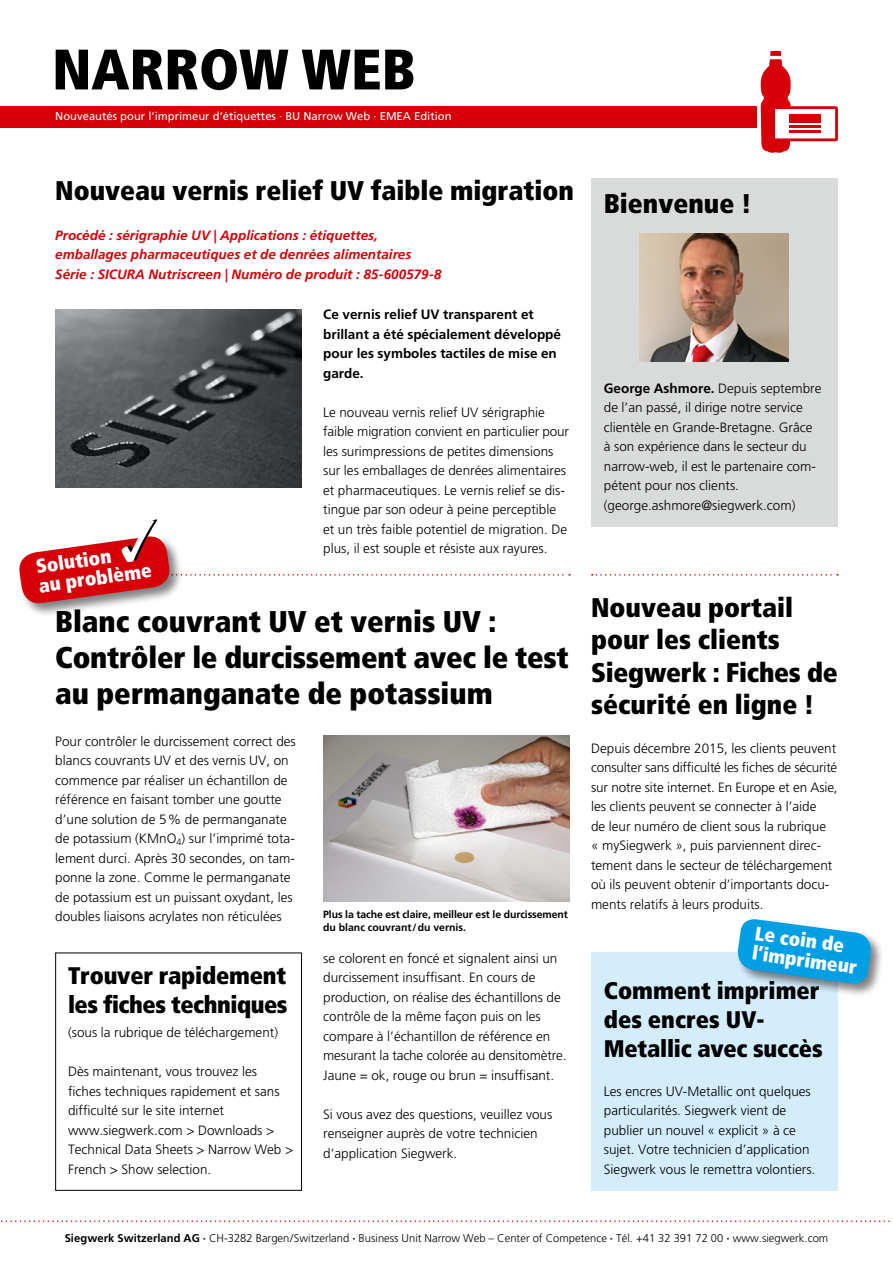
<style>
.page{position:relative;width:893px;height:1263px;background:#fff}
.page>*{position:absolute;margin:0;border:0;box-sizing:border-box;transform-origin:0 0}
.t1{font:900 condensed 57px "Frutiger";color:#000}
.t2{font:900 condensed 30px/36px "Frutiger";color:#000}
.t3{font:900 condensed 27px/32.4px "Frutiger";color:#000}
.t4{font:900 condensed 24px/28.8px "Frutiger";letter-spacing:-.01em;color:#000}
.t5{font:900 condensed 19.5px/19.5px "Frutiger";color:#fff}
.t6{font:300 13.5px/19.5px "Frutiger";color:#000}
.t7{font:italic 700 13.5px/19.5px "Frutiger";color:#d50008}
.t8{font:700 13.5px/19.5px "Frutiger";color:#000}
.t9{font:300 11.25px "Frutiger";color:#000}
.t10{font:11.25px "Frutiger";color:#fff}
.t11{font:700 10.5px/12.6px "Frutiger";letter-spacing:-.01em;color:#000}
.s1{font-weight:700}
</style>
<div class="page">
<div style="left:0;top:106px;width:757px;height:22px;background:#d50008"></div>
<svg style="left:1px;top:1220px;width:892px;height:2px"></svg>
<div style="left:772px;top:106px;width:66px;height:35px;border:3px solid #d50008"></div>
<div style="left:789px;top:114px;width:31px;height:8px;background:#d50008"></div>
<hr style="left:790px;top:125px;width:31px;height:3px;background:#d50008">
<hr style="left:790px;top:130px;width:31px;height:3px;background:#d50008">
<svg style="left:760px;top:51px;width:31px;height:102px"></svg>
<div style="left:55px;top:952px;width:247px;height:239px;border:1px solid #000"></div>
<img style="left:323px;top:736px;width:247px;height:165px">
<img style="left:55px;top:309px;width:247px;height:179px">
<div style="left:591px;top:179px;width:247px;height:348px;background:#d9dada"></div>
<img style="left:640px;top:234px;width:149px;height:127px">
<div style="left:591px;top:952px;width:247px;height:239px;background:#d4edfc"></div>
<svg style="left:592px;top:574px;width:246px;height:2px"></svg>
<div style="left:736px;top:917px;width:148px;height:80px;background:#000;opacity:.5"></div>
<svg style="left:736px;top:917px;width:137px;height:68px"></svg>
<div style="left:18px;top:535px;width:165px;height:82px;background:#000;opacity:.5"></div>
<svg style="left:18px;top:535px;width:552px;height:70px"></svg>
<h1 class="t1" style="left:52px;top:35px;width:365px">NARROW WEB</h1>
<p class="t10" style="left:55px;top:110px;width:398px">Nouveautés pour l‘imprimeur d’étiquettes · BU Narrow Web · EMEA Edition</p>
<h3 class="t3" style="left:55px;top:174px;width:520px">Nouveau vernis relief UV faible migration</h3>
<p class="t7" style="left:55px;top:225px;width:388px">Procédé : sérigraphie UV | Applications : étiquettes, emballages pharmaceutiques et de denrées alimentaires<br>Série : SICURA Nutriscreen | Numéro de produit : 85-600579-8</p>
<h3 class="t5" style="left:35px;top:557px;width:115px;rotate:-8deg">Solution<br>au problème</h3>
<p class="t8" style="left:323px;top:305px;width:239px">Ce vernis relief UV transparent et brillant a été spécialement développé pour les symboles tactiles de mise en garde.</p>
<p class="t6" style="left:323px;top:403px;width:247px">Le nouveau vernis relief UV sérigraphie faible migration convient en particulier pour les surimpressions de petites dimensions sur les emballages de denrées alimentaires et pharmaceutiques. Le vernis relief se dis&shy;tingue par son odeur à peine perceptible et un très faible potentiel de migration. De plus, il est souple et résiste aux rayures.</p>
<h2 class="t2" style="left:55px;top:603px;width:515px">Blanc couvrant UV et vernis UV :<br>Contrôler le durcissement avec le test au permanganate de potassium</h2>
<p class="t6" style="left:55px;top:732px;width:242px">Pour contrôler le durcissement correct des blancs couvrants UV et des vernis UV, on commence par réaliser un échantillon de référence en faisant tomber une goutte d’une solution de 5% de permanganate de potassium (KMnO<sub>4</sub>) sur l’imprimé tota&shy;lement durci. Après 30 secondes, on tam&shy;ponne la zone. Comme le permanganate de potassium est un puissant oxydant, les doubles liaisons acrylates non réticulées</p>
<p class="t11" style="left:323px;top:908px;width:246px">Plus la tache est claire, meilleur est le durcissement du blanc couvrant/du vernis.</p>
<h3 class="t4" style="left:68px;top:961px;width:221px">Trouver rapidement les fiches techniques</h3>
<p class="t6" style="left:68px;top:1023px;width:212px">(sous la rubrique de téléchargement)</p>
<p class="t6" style="left:68px;top:1062px;width:227px">Dès maintenant, vous trouvez les fiches techniques rapidement et sans difficulté sur le site internet www.siegwerk.com &gt; Downloads &gt;<br>Technical Data Sheets &gt; Narrow Web &gt;<br>French &gt; Show selection.</p>
<p class="t6" style="left:323px;top:948px;width:245px">se colorent en foncé et signalent ainsi un durcissement insuffisant. En cours de production, on réalise des échantillons de contrôle de la même façon puis on les compare à l’échantillon de référence en mesurant la tache colorée au densitomètre.<br>Jaune = ok, rouge ou brun = insuffisant.</p>
<p class="t6" style="left:323px;top:1104px;width:231px">Si vous avez des questions, veuillez vous renseigner auprès de votre technicien d’application Siegwerk.</p>
<h3 class="t3" style="left:604px;top:187px;width:149px">Bienvenue !</h3>
<p class="t6" style="left:604px;top:379px;width:219px"><span class="s1">George Ashmore.</span> Depuis septembre de l’an passé, il dirige notre service clientèle en Grande-Bretagne. Grâce à son expérience dans le secteur du narrow-web, il est le partenaire com&shy;pétent pour nos clients. (george.ashmore@siegwerk.com)</p>
<h3 class="t3" style="left:591px;top:591px;width:248px">Nouveau portail pour les clients<br>Siegwerk : Fiches de sécurité en ligne !</h3>
<p class="t6" style="left:591px;top:739px;width:248px">Depuis décembre 2015, les clients peuvent consulter sans difficulté les fiches de sécurité sur notre site internet. En Europe et en Asie, les clients peuvent se connecter à l’aide<br>de leur numéro de client sous la rubrique<br>« mySiegwerk », puis parviennent direc&shy;tement dans le secteur de téléchargement où ils peuvent obtenir d’importants docu&shy;ments relatifs à leurs produits.</p>
<h3 class="t5" style="left:756px;top:923px;width:107px;rotate:8deg">Le coin de l’imprimeur</h3>
<h3 class="t4" style="left:604px;top:976px;width:220px">Comment imprimer des encres UV-<br>Metallic avec succès</h3>
<p class="t6" style="left:604px;top:1082px;width:213px">Les encres UV-Metallic ont quelques particularités. Siegwerk vient de publier un nouvel « explicit » à ce sujet. Votre technicien d’application Siegwerk vous le remettra volontiers.</p>
<p class="t9" style="left:65px;top:1231px;width:765px"><span class="s1">Siegwerk Switzerland AG ·</span> CH-3282 Bargen/Switzerland <span class="s1">·</span> Business Unit Narrow Web – Center of Competence <span class="s1">·</span> Tél. +41 32 391 72 00 <span class="s1">·</span> www.siegwerk.com</p>
</div>
